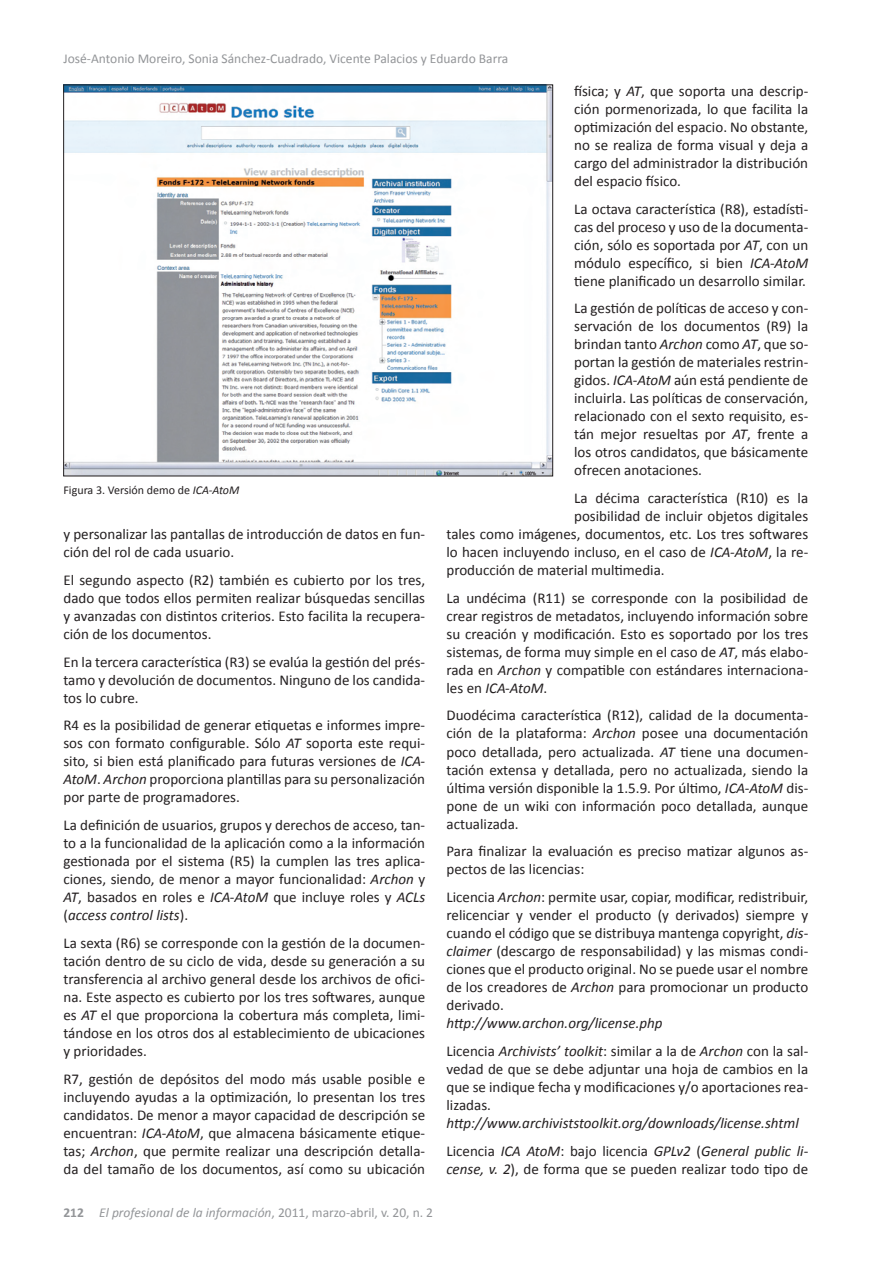
<style>
.page{position:relative;width:893px;height:1263px;background:#fff}
.page>*{position:absolute;margin:0;border:0;box-sizing:border-box;transform-origin:0 0}
.t1{font:15px/18px "Calibri";color:#231f20;text-align:justify}
.t2{font:italic 15px/27.8px "Calibri";color:#231f20}
.t3{font:13.5px "Calibri";color:#939598}
.t4{font:italic 13.5px "Calibri";color:#939598}
.t5{font:12px "Calibri";color:#231f20}
.s1{font-style:italic}
.s2{font-weight:700;font-style:normal}
.s3{font-style:normal}
</style>
<div class="page">
<img style="left:65px;top:87px;width:485px;height:387px">
<p class="t3" style="left:63px;top:50px;width:446px">José-Antonio Moreiro, Sonia Sánchez-Cuadrado, Vicente Palacios y Eduardo Barra</p>
<p class="t5" style="left:63px;top:482px;width:177px">Figura 3. Versión demo de <span class="s1">ICA-AtoM</span></p>
<p class="t1" style="left:63px;top:525px;width:363px">y personalizar las pantallas de introducción de datos en fun&shy;ción del rol de cada usuario.</p>
<p class="t1" style="left:63px;top:570px;width:363px">El segundo aspecto (R2) también es cubierto por los tres, dado que todos ellos permiten realizar búsquedas sencillas y avanzadas con distintos criterios. Esto facilita la recupera&shy;ción de los documentos.</p>
<p class="t1" style="left:63px;top:652px;width:363px">En la tercera característica (R3) se evalúa la gestión del prés&shy;tamo y devolución de documentos. Ninguno de los candida&shy;tos lo cubre.</p>
<p class="t1" style="left:63px;top:716px;width:363px">R4 es la posibilidad de generar etiquetas e informes impre&shy;sos con formato configurable. Sólo <span class="s1">AT</span> soporta este requi&shy;sito, si bien está planificado para futuras versiones de <span class="s1">ICA-AtoM</span>. <span class="s1">Archon</span> proporciona plantillas para su personalización por parte de programadores.</p>
<p class="t1" style="left:63px;top:816px;width:363px">La definición de usuarios, grupos y derechos de acceso, tan&shy;to a la funcionalidad de la aplicación como a la información gestionada por el sistema (R5) la cumplen las tres aplica&shy;ciones, siendo, de menor a mayor funcionalidad: <span class="s1">Archon</span> y <span class="s1">AT</span>, basados en roles e <span class="s1">ICA-AtoM</span> que incluye roles y <span class="s1">ACLs </span>(<span class="s1">access control lists</span>).</p>
<p class="t1" style="left:63px;top:933px;width:363px">La sexta (R6) se corresponde con la gestión de la documen&shy;tación dentro de su ciclo de vida, desde su generación a su transferencia al archivo general desde los archivos de ofici&shy;na. Este aspecto es cubierto por los tres softwares, aunque es <span class="s1">AT</span> el que proporciona la cobertura más completa, limi&shy;tándose en los otros dos al establecimiento de ubicaciones y prioridades.</p>
<p class="t1" style="left:63px;top:1069px;width:363px">R7, gestión de depósitos del modo más usable posible e incluyendo ayudas a la optimización, lo presentan los tres candidatos. De menor a mayor capacidad de descripción se encuentran: <span class="s1">ICA-AtoM</span>, que almacena básicamente etique&shy;tas; <span class="s1">Archon</span>, que permite realizar una descripción detalla&shy;da del tamaño de los documentos, así como su ubicación</p>
<p class="t4" style="left:63px;top:1202px;width:371px"><span class="s2">212</span> El profesional de la información<span class="s3">, 2011, marzo-abril, v. 20, n. 2</span></p>
<p class="t1" style="left:574px;top:82px;width:235px">física; y <span class="s1">AT</span>, que soporta una descrip&shy;ción pormenorizada, lo que facilita la optimización del espacio. No obstante, no se realiza de forma visual y deja a cargo del administrador la distribución del espacio físico.</p>
<p class="t1" style="left:574px;top:200px;width:235px">La octava característica (R8), estadísti&shy;cas del proceso y uso de la documenta&shy;ción, sólo es soportada por <span class="s1">AT</span>, con un módulo específico, si bien <span class="s1">ICA-AtoM </span>tiene planificado un desarrollo similar.</p>
<p class="t1" style="left:574px;top:299px;width:235px">La gestión de políticas de acceso y con&shy;servación de los documentos (R9) la brindan tanto <span class="s1">Archon</span> como <span class="s1">AT</span>, que so&shy;portan la gestión de materiales restrin&shy;gidos. <span class="s1">ICA-AtoM</span> aún está pendiente de incluirla. Las políticas de conservación, relacionado con el sexto requisito, es&shy;tán mejor resueltas por <span class="s1">AT</span>, frente a los otros candidatos, que básicamente ofrecen anotaciones.</p>
<p class="t1" style="left:574px;top:489px;width:235px">La décima característica (R10) es la</p>
<p class="t1" style="left:574px;top:507px;width:235px">posibilidad de incluir objetos digitales</p>
<p class="t1" style="left:446px;top:525px;width:363px">tales como imágenes, documentos, etc. Los tres softwares</p>
<p class="t1" style="left:446px;top:543px;width:363px">lo hacen incluyendo incluso, en el caso de <span class="s1">ICA-AtoM</span>, la re-</p>
<p class="t1" style="left:446px;top:561px;width:220px">producción de material multimedia.</p>
<p class="t1" style="left:446px;top:588px;width:363px">La undécima (R11) se corresponde con la posibilidad de crear registros de metadatos, incluyendo información sobre su creación y modificación. Esto es soportado por los tres sistemas, de forma muy simple en el caso de <span class="s1">AT</span>, más elabo&shy;rada en <span class="s1">Archon</span> y compatible con estándares internaciona&shy;les en <span class="s1">ICA-AtoM</span>.</p>
<p class="t1" style="left:446px;top:706px;width:363px">Duodécima característica (R12), calidad de la documenta&shy;ción de la plataforma: <span class="s1">Archon</span> posee una documentación poco detallada, pero actualizada. <span class="s1">AT</span> tiene una documen&shy;tación extensa y detallada, pero no actualizada, siendo la última versión disponible la 1.5.9. Por último, <span class="s1">ICA-AtoM</span> dis&shy;pone de un wiki con información poco detallada, aunque actualizada.</p>
<p class="t1" style="left:446px;top:842px;width:363px">Para finalizar la evaluación es preciso matizar algunos as&shy;pectos de las licencias:</p>
<p class="t1" style="left:446px;top:888px;width:363px">Licencia <span class="s1">Archon</span>: permite usar, copiar, modificar, redistribuir, relicenciar y vender el producto (y derivados) siempre y cuando el código que se distribuya mantenga copyright, <span class="s1">dis&shy;claimer</span> (descargo de responsabilidad) y las mismas condi&shy;ciones que el producto original. No se puede usar el nombre de los creadores de <span class="s1">Archon</span> para promocionar un producto derivado.</p>
<p class="t2" style="left:446px;top:1008px;width:363px">http://www.archon.org/license.php<br><span class="s3">Licencia</span> Archivists’ toolkit<span class="s3">: similar a la de</span> Archon <span class="s3">con la sal-</span></p>
<p class="t1" style="left:446px;top:1059px;width:363px">vedad de que se debe adjuntar una hoja de cambios en la que se indique fecha y modificaciones y/o aportaciones rea&shy;lizadas.</p>
<p class="t2" style="left:446px;top:1108px;width:363px">http://www.archiviststoolkit.org/downloads/license.shtml<br><span class="s3">Licencia</span> ICA AtoM<span class="s3">: bajo licencia</span> GPLv2 <span class="s3">(</span>General public li-</p>
<p class="t1" style="left:446px;top:1159px;width:363px"><span class="s1">cense, v. 2</span>), de forma que se pueden realizar todo tipo de</p>
</div>
